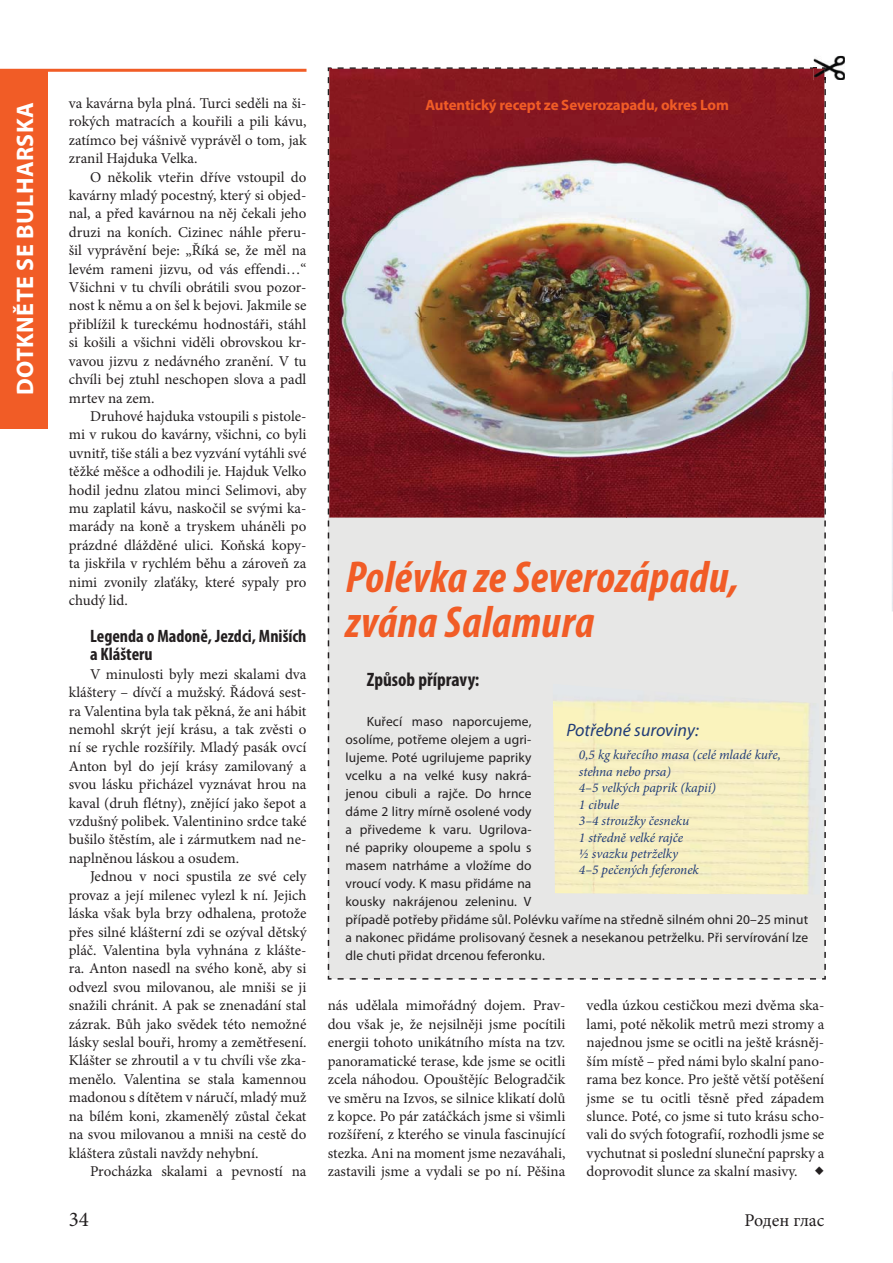
<style>
.page{position:relative;width:893px;height:1263px;background:#fff}
.page>*{position:absolute;margin:0;border:0;box-sizing:border-box;transform-origin:0 0}
.t1{font:italic 700 condensed 44.85px/44.8px "Myriad Pro";letter-spacing:.01em;color:#f15c26}
.t2{font:700 24px "Myriad Pro";letter-spacing:.02em;color:#fff}
.t3{font:21px "Minion Pro";color:#231f20}
.t4{font:700 condensed 19.5px "Myriad Pro";color:#231f20}
.t5{font:700 condensed 18px/18.5px "Myriad Pro";color:#231f20}
.t6{font:italic 18px "Myriad Pro";color:#223d77}
.t7{font:18px "Minion Pro";letter-spacing:-.005em;color:#231f20}
.t8{font:15px/18.5px "Minion Pro";color:#231f20;text-align:justify}
.t9{font:700 15px "Myriad Pro";letter-spacing:-.01em;color:#f15c26}
.t10{font:13.5px/18px "Myriad Pro";letter-spacing:.01em;color:#231f20}
.t11{font:italic 13.5px/16.5px "Minion Pro";letter-spacing:-.005em;color:#223d77}
.s1{font-size:21px}
</style>
<div class="page">
<div style="left:328px;top:67px;width:498px;height:913px;background:#e7e7e6"></div>
<img style="left:329px;top:69px;width:495px;height:449px">
<img style="left:338px;top:69px;width:472px;height:1px">
<img style="left:814px;top:56px;width:31px;height:24px">
<svg style="left:810px;top:67px;width:16px;height:16px"></svg>
<hr style="left:0;top:69px;width:306px;height:3px;background:#f15c26">
<div style="left:0;top:69px;width:48px;height:360px;background:#f15c26"></div>
<img style="left:553px;top:684px;width:271px;height:211px">
<img style="left:892px;top:372px;width:1px;height:240px">
<h2 class="t2" style="left:11px;top:395px;width:295px;rotate:-90deg">DOTKNĚTE SE BULHARSKA</h2>
<p class="t8" style="left:69px;top:95px;width:239px">va kavárna byla plná. Turci seděli na ši-</p>
<p class="t9" style="left:425px;top:96px;width:305px">Autentický recept ze Severozapadu, okres Lom</p>
<p class="t8" style="left:69px;top:114px;width:239px">rokých matracích a kouřili a pili kávu, zatímco bej vášnivě vyprávěl o tom, jak zranil Hajduka Velka.</p>
<p class="t8" style="left:69px;top:169px;width:239px;text-indent:21px">O několik vteřin dříve vstoupil do kavárny mladý pocestný, který si objed&shy;nal, a před kavárnou na něj čekali jeho druzi na koních. Cizinec náhle přeru&shy;šil vyprávění beje: „Říká se, že měl na levém rameni jizvu, od vás effendi…“ Všichni v tu chvíli obrátili svou pozor&shy;nost k němu a on šel k bejovi. Jakmile se přiblížil k tureckému hodnostáři, stáhl si košili a všichni viděli obrovskou kr&shy;vavou jizvu z nedávného zranění. V tu chvíli bej ztuhl neschopen slova a padl mrtev na zem.</p>
<p class="t8" style="left:69px;top:408px;width:239px;text-indent:21px">Druhové hajduka vstoupili s pistole&shy;mi v rukou do kavárny, všichni, co byli uvnitř, tiše stáli a bez vyzvání vytáhli své těžké měšce a odhodili je. Hajduk Velko hodil jednu zlatou minci Selimovi, aby mu zaplatil kávu, naskočil se svými ka&shy;marády na koně a tryskem uháněli po prázdné dlážděné ulici. Koňská kopy&shy;ta jiskřila v rychlém běhu a zároveň za nimi zvonily zlaťáky, které sypaly pro chudý lid.</p>
<p class="t5" style="left:90px;top:628px;width:218px">Legenda o Madoně, Jezdci, Mniších a Klášteru</p>
<p class="t8" style="left:69px;top:666px;width:239px;text-indent:21px">V minulosti byly mezi skalami dva kláštery – dívčí a mužský. Řádová sest&shy;ra Valentina byla tak pěkná, že ani hábit nemohl skrýt její krásu, a tak zvěsti o ní se rychle rozšířily. Mladý pasák ovcí Anton byl do její krásy zamilovaný a svou lásku přicházel vyznávat hrou na kaval (druh flétny), znějící jako šepot a vzdušný polibek. Valentinino srdce také bušilo štěstím, ale i zármutkem nad ne&shy;naplněnou láskou a osudem.</p>
<p class="t8" style="left:69px;top:869px;width:239px;text-indent:21px">Jednou v noci spustila ze své cely provaz a její milenec vylezl k ní. Jejich láska však byla brzy odhalena, protože přes silné klášterní zdi se ozýval dětský pláč. Valentina byla vyhnána z klášte&shy;ra. Anton nasedl na svého koně, aby si odvezl svou milovanou, ale mniši se ji snažili chránit. A pak se znenadání stal zázrak. Bůh jako svědek této nemožné lásky seslal bouři, hromy a zemětřesení.<br>Klášter se zhroutil a v tu chvíli vše zka&shy;menělo. Valentina se stala kamennou madonou s dítětem v náručí, mladý muž na bílém koni, zkamenělý zůstal čekat na svou milovanou a mniši na cestě do kláštera zůstali navždy nehybní.</p>
<p class="t8" style="left:90px;top:1163px;width:218px">Procházka skalami a pevností na</p>
<h1 class="t1" style="left:346px;top:554px;width:394px">Polévka ze Severozápadu, zvána Salamura</h1>
<h3 class="t4" style="left:367px;top:672px;width:114px">Způsob přípravy:</h3>
<p class="t10" style="left:345px;top:714px;width:464px;text-indent:21px">Kuřecí maso naporcujeme,<br>osolíme, potřeme olejem a ugri-<br>lujeme. Poté ugrilujeme papriky<br>vcelku a na velké kusy nakrá-<br>jenou cibuli a rajče. Do hrnce<br>dáme 2 litry mírně osolené vody<br>a přivedeme k varu. Ugrilova-<br>né papriky oloupeme a spolu s<br>masem natrháme a vložíme do<br>vroucí vody. K masu přidáme na<br>kousky nakrájenou zeleninu. V<br>případě potřeby přidáme sůl. Polévku vaříme na středně silném ohni 20–25 minut a nakonec přidáme prolisovaný česnek a nesekanou petrželku. Při servírování lze dle chuti přidat drcenou feferonku.</p>
<p class="t6" style="left:566px;top:720px;width:134px">Potřebné suroviny:</p>
<p class="t11" style="left:579px;top:748px;width:204px">0,5 kg kuřecího masa (celé mladé kuře, stehna nebo prsa)<br>4–5 velkých paprik (kapií)<br>1 cibule<br>3–4 stroužky česneku<br>1 středně velké rajče<br>½ svazku petrželky<br>4–5 pečených feferonek</p>
<p class="t8" style="left:328px;top:998px;width:239px">nás udělala mimořádný dojem. Prav&shy;dou však je, že nejsilněji jsme pocítili energii tohoto unikátního místa na tzv. panoramatické terase, kde jsme se ocitli zcela náhodou. Opouštějíc Belogradčik ve směru na Izvos, se silnice klikatí dolů z kopce. Po pár zatáčkách jsme si všimli rozšíření, z kterého se vinula fascinující stezka. Ani na moment jsme nezaváhali, zastavili jsme a vydali se po ní. Pěšina</p>
<p class="t8" style="left:587px;top:998px;width:239px">vedla úzkou cestičkou mezi dvěma ska&shy;lami, poté několik metrů mezi stromy a najednou jsme se ocitli na ještě krásněj&shy;ším místě – před námi bylo skalní pano&shy;rama bez konce. Pro ještě větší potěšení jsme se tu ocitli těsně před západem slunce. Poté, co jsme si tuto krásu scho&shy;vali do svých fotografií, rozhodli jsme se vychutnat si poslední sluneční paprsky a doprovodit slunce za skalní masivy. <span class="s1">◆</span></p>
<h3 class="t3" style="left:69px;top:1211px;width:22px">34</h3>
<p class="t7" style="left:744px;top:1214px;width:81px">Роден глас</p>
</div>
